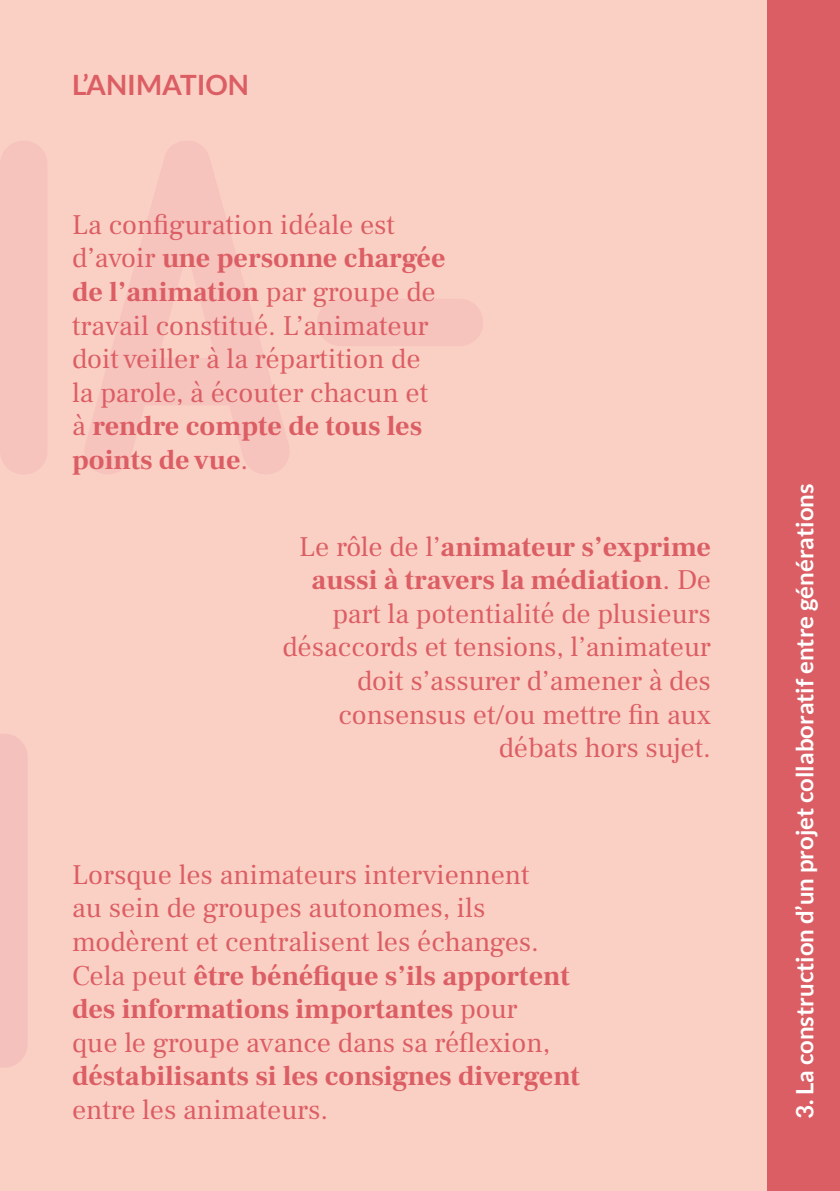
<style>
.page{position:relative;width:840px;height:1191px;background:#fff}
.page>*{position:absolute;margin:0;border:0;box-sizing:border-box;transform-origin:0 0}
.t1{font:28px/33.6px "Frank Ruhl Libre";color:#dc5e65}
.t2{font:700 28px "Lato";color:#dc5e65}
.t3{font:700 24px "Lato";color:#fff}
.s1{font-weight:700}
</style>
<div class="page">
<div style="left:0;top:0;width:838px;height:1191px;background:#fbd0c4"></div>
<div style="left:767px;top:0;width:72px;height:1191px;background:#dc5e65"></div>
<div style="left:0;top:734px;width:28px;height:333px;background:#f5c1bc"></div>
<svg style="left:0;top:141px;width:483px;height:333px"></svg>
<p class="t2" style="left:72px;top:68px;width:178px">L’ANIMATION</p>
<p class="t1" style="left:72px;top:208px;width:375px">La configuration idéale est d’avoir <span class="s1">une personne chargée de l’animation</span> par groupe de travail constitué. L’animateur doit veiller à la répartition de la parole, à écouter chacun et à <span class="s1">rendre compte de tous les points de vue</span>.</p>
<p class="t1" style="left:282px;top:529px;width:430px;text-align:right">Le rôle de l’<span class="s1">animateur s’exprime aussi à travers la médiation</span>. De part la potentialité de plusieurs désaccords et tensions, l’animateur doit s’assurer d’amener à des consensus et/ou mettre fin aux débats hors sujet.</p>
<p class="t1" style="left:72px;top:857px;width:509px">Lorsque les animateurs interviennent<br>au sein de groupes autonomes, ils modèrent et centralisent les échanges.<br>Cela peut <span class="s1">être bénéfique s’ils apportent des informations importantes</span> pour<br>que le groupe avance dans sa réflexion, <span class="s1">déstabilisants si les consignes divergent </span>entre les animateurs.</p>
<p class="t3" style="left:790px;top:1119px;width:637px;rotate:-90deg">3. La construction d’un projet collaboratif entre générations</p>
</div>
